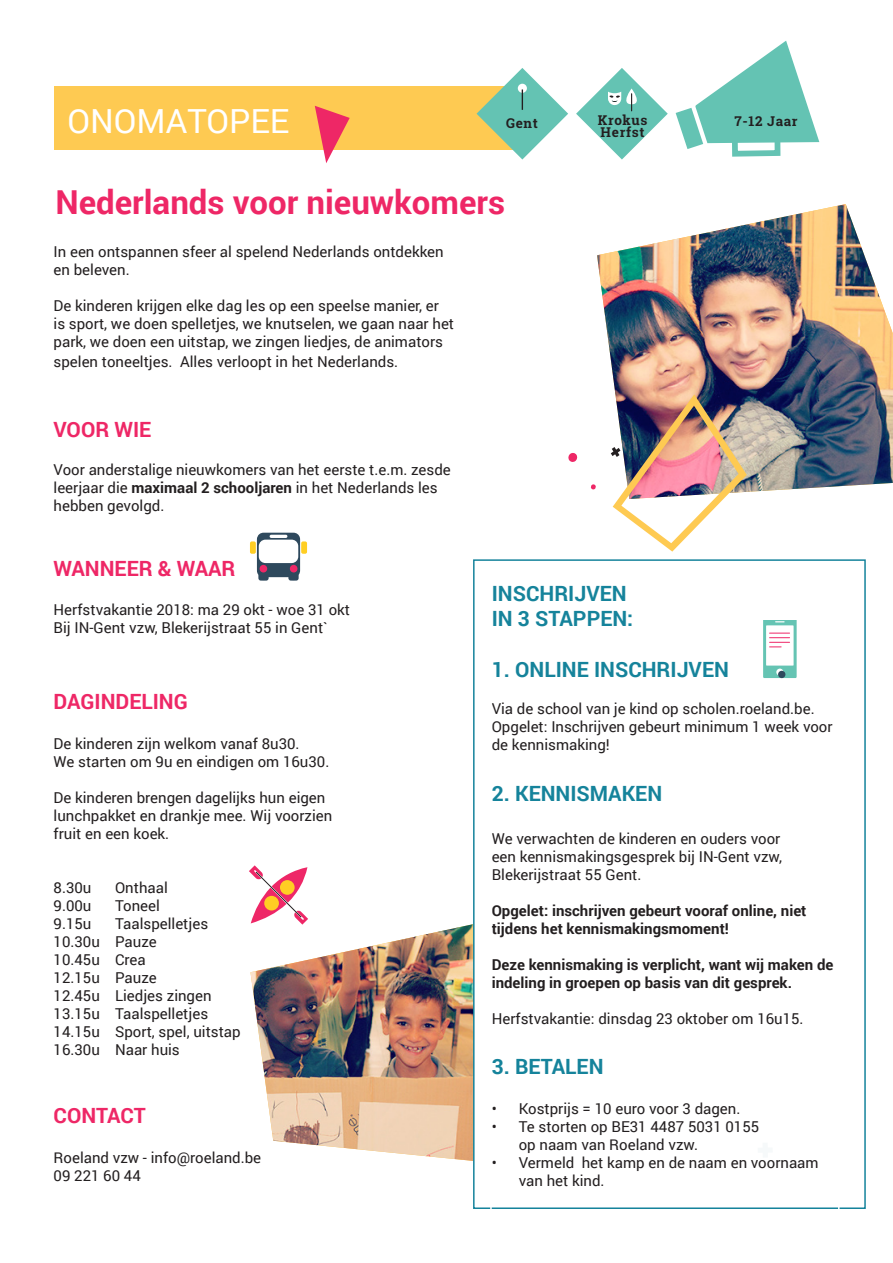
<style>
.page{position:relative;width:893px;height:1263px;background:#fff}
.page>*{position:absolute;margin:0;border:0;box-sizing:border-box;transform-origin:0 0}
.t1{font:33.3px "Roboto";color:#fff}
.t2{font:700 33px "Roboto";color:#ee2766}
.t3{font:700 21px "Roboto";color:#15839b}
.t4{font:700 21px "Roboto";color:#ee2766}
.t5{font:15px/18px "Roboto";color:#231f20}
.t6{font:700 15px/18px "Roboto";color:#231f20}
.t7{font:700 13.5px "Roboto Slab";letter-spacing:.05em;color:#231f20}
.s1{font-weight:700}
</style>
<div class="page">
<img style="left:250px;top:924px;width:223px;height:237px">
<div style="left:473px;top:559px;width:393px;height:650px;background:#fff;border:2px solid #15839b"></div>
<div style="left:55px;top:86px;width:472px;height:63px;background:#feca52"></div>
<svg style="left:315px;top:106px;width:35px;height:57px"></svg>
<img style="left:597px;top:204px;width:296px;height:288px">
<svg style="left:591px;top:484px;width:5px;height:6px"></svg>
<svg style="left:568px;top:453px;width:10px;height:9px"></svg>
<img style="left:611px;top:394px;width:136px;height:158px">
<svg style="left:476px;top:68px;width:92px;height:92px"></svg>
<svg style="left:676px;top:41px;width:143px;height:116px"></svg>
<svg style="left:250px;top:533px;width:57px;height:48px"></svg>
<div style="left:260px;top:565px;width:7px;height:7px;background:#ee2767;border-radius:50%"></div>
<div style="left:290px;top:565px;width:7px;height:7px;background:#ee2767;border-radius:50%"></div>
<svg style="left:249px;top:865px;width:59px;height:60px"></svg>
<svg style="left:576px;top:68px;width:92px;height:92px"></svg>
<svg style="left:763px;top:620px;width:34px;height:58px"></svg>
<p class="t1" style="left:67px;top:98px;width:223px">ONOMATOPEE</p>
<p class="t7" style="left:598px;top:111px;width:51px">Krokus</p>
<p class="t7" style="left:601px;top:123px;width:45px">Herfst</p>
<p class="t7" style="left:506px;top:114px;width:33px">Gent</p>
<p class="t7" style="left:734px;top:112px;width:65px">7-12 Jaar</p>
<p class="t2" style="left:55px;top:179px;width:451px">Nederlands voor nieuwkomers</p>
<p class="t5" style="left:54px;top:242px;width:392px">In een ontspannen sfeer al spelend Nederlands ontdekken en beleven.</p>
<p class="t5" style="left:54px;top:296px;width:402px">De kinderen krijgen elke dag les op een speelse manier, er is sport, we doen spelletjes, we knutselen, we gaan naar het park, we doen een uitstap, we zingen liedjes, de animators</p>
<p class="t5" style="left:54px;top:352px;width:346px">spelen toneeltjes. Alles verloopt in het Nederlands.</p>
<p class="t4" style="left:54px;top:415px;width:99px">VOOR WIE</p>
<p class="t5" style="left:54px;top:460px;width:399px">Voor anderstalige nieuwkomers van het eerste t.e.m. zesde leerjaar die <span class="s1">maximaal 2 schooljaren</span> in het Nederlands les hebben gevolgd.</p>
<p class="t4" style="left:54px;top:553px;width:183px">WANNEER &amp; WAAR</p>
<p class="t5" style="left:54px;top:600px;width:298px">Herfstvakantie 2018: ma 29 okt - woe 31 okt</p>
<p class="t5" style="left:54px;top:618px;width:276px">Bij IN-Gent vzw, Blekerijstraat 55 in Gent`</p>
<p class="t4" style="left:54px;top:687px;width:136px">DAGINDELING</p>
<p class="t5" style="left:54px;top:734px;width:247px">De kinderen zijn welkom vanaf 8u30.</p>
<p class="t5" style="left:54px;top:752px;width:277px">We starten om 9u en eindigen om 16u30.</p>
<p class="t5" style="left:54px;top:788px;width:273px">De kinderen brengen dagelijks hun eigen</p>
<p class="t5" style="left:54px;top:806px;width:280px">lunchpakket en drankje mee. Wij voorzien fruit en een koek.</p>
<p class="t5" style="left:54px;top:878px;width:39px">8.30u</p>
<p class="t5" style="left:115px;top:878px;width:54px">Onthaal</p>
<p class="t5" style="left:54px;top:896px;width:39px">9.00u</p>
<p class="t5" style="left:115px;top:896px;width:46px">Toneel</p>
<p class="t5" style="left:54px;top:914px;width:39px">9.15u</p>
<p class="t5" style="left:115px;top:914px;width:95px">Taalspelletjes</p>
<p class="t5" style="left:54px;top:932px;width:105px">10.30u Pauze</p>
<p class="t5" style="left:54px;top:950px;width:94px">10.45u Crea</p>
<p class="t5" style="left:54px;top:968px;width:105px">12.15u Pauze</p>
<p class="t5" style="left:54px;top:986px;width:160px">12.45u Liedjes zingen</p>
<p class="t5" style="left:54px;top:1004px;width:156px">13.15u Taalspelletjes</p>
<p class="t5" style="left:54px;top:1022px;width:189px">14.15u Sport, spel, uitstap</p>
<p class="t5" style="left:54px;top:1040px;width:128px">16.30u Naar huis</p>
<p class="t4" style="left:54px;top:1101px;width:94px">CONTACT</p>
<p class="t5" style="left:54px;top:1148px;width:209px">Roeland vzw - info@roeland.be</p>
<p class="t5" style="left:54px;top:1166px;width:89px">09 221 60 44</p>
<p class="t3" style="left:492px;top:579px;width:136px">INSCHRIJVEN</p>
<p class="t3" style="left:492px;top:604px;width:143px">IN 3 STAPPEN:</p>
<p class="t3" style="left:492px;top:654px;width:239px">1. ONLINE INSCHRIJVEN</p>
<p class="t5" style="left:492px;top:699px;width:324px">Via de school van je kind op scholen.roeland.be.</p>
<p class="t5" style="left:492px;top:717px;width:342px">Opgelet: Inschrijven gebeurt minimum 1 week voor de kennismaking!</p>
<p class="t3" style="left:492px;top:778px;width:172px">2. KENNISMAKEN</p>
<p class="t5" style="left:492px;top:829px;width:292px;text-align:justify">We verwachten de kinderen en ouders voor een kennismakingsgesprek bij IN-Gent vzw, Blekerijstraat 55 Gent.</p>
<p class="t6" style="left:492px;top:901px;width:316px">Opgelet: inschrijven gebeurt vooraf online, niet tijdens het kennismakingsmoment!</p>
<p class="t6" style="left:492px;top:955px;width:343px">Deze kennismaking is verplicht, want wij maken de indeling in groepen op basis van dit gesprek.</p>
<p class="t5" style="left:492px;top:1009px;width:313px">Herfstvakantie: dinsdag 23 oktober om 16u15.</p>
<p class="t3" style="left:492px;top:1052px;width:113px">3. BETALEN</p>
<p class="t5" style="left:492px;top:1099px;width:250px">• Kostprijs = 10 euro voor 3 dagen.</p>
<p class="t5" style="left:519px;top:1117px;width:242px;text-indent:-27px">• Te storten op BE31 4487 5031 0155 op naam van Roeland vzw.</p>
<p class="t5" style="left:519px;top:1153px;width:301px;text-indent:-27px">• Vermeld het kamp en de naam en voornaam van het kind.</p>
</div>
